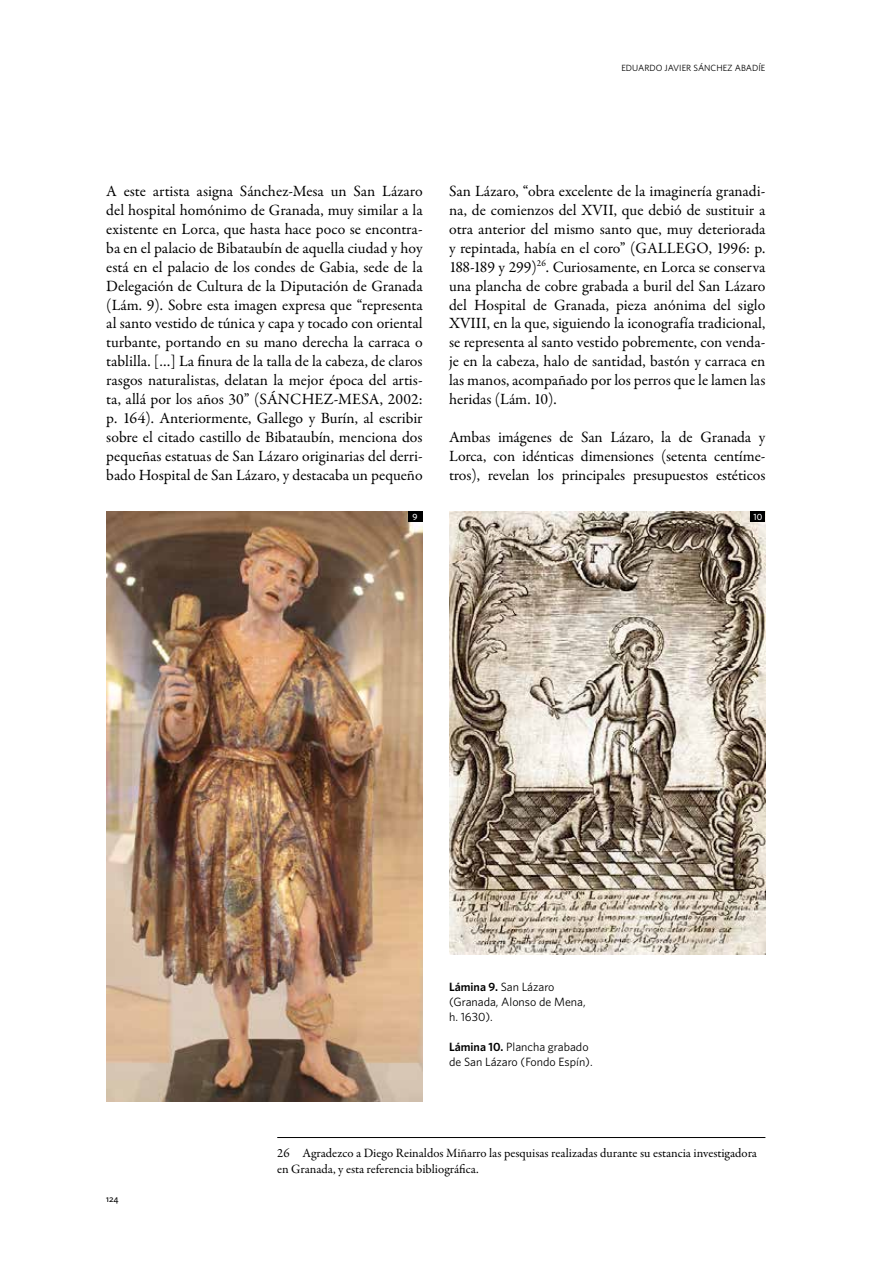
<style>
.page{position:relative;width:893px;height:1263px;background:#fff}
.page>*{position:absolute;margin:0;border:0;box-sizing:border-box;transform-origin:0 0}
.t1{font:15.75px/18.9px "Garamond Premr Pro";letter-spacing:-.005em;color:#000;text-align:justify}
.t2{font:12.75px/15.3px "Garamond Premr Pro";color:#000}
.t3{font:12px/15px "Whitney HTF";color:#000}
.t4{font:9px "Whitney HTF";color:#000}
.t5{font:9px "Whitney HTF Medium SC";color:#000}
.t6{font:500 9px "Whitney HTF";color:#fff}
.s1{font-weight:600}
</style>
<div class="page">
<hr style="left:277px;top:1137px;width:488px;height:1px;background:#000">
<img style="left:106px;top:511px;width:317px;height:590px">
<img style="left:449px;top:511px;width:316px;height:443px">
<div style="left:408px;top:511px;width:15px;height:11px;background:#000"></div>
<div style="left:750px;top:511px;width:15px;height:11px;background:#000"></div>
<p class="t4" style="left:621px;top:63px;width:12px">Eduardo</p>
<p class="t4" style="left:665px;top:63px;width:9px">Javier</p>
<p class="t4" style="left:693px;top:63px;width:12px">Sánchez</p>
<p class="t4" style="left:735px;top:63px;width:12px">Abadíe</p>
<p class="t1" style="left:106px;top:182px;width:318px">A este artista asigna Sánchez-Mesa un San Lázaro del hospital homónimo de Granada, muy similar a la existente en Lorca, que hasta hace poco se encontra&shy;ba en el palacio de Bibataubín de aquella ciudad y hoy está en el palacio de los condes de Gabia, sede de la Delegación de Cultura de la Diputación de Granada (Lám. 9). Sobre esta imagen expresa que “representa al santo vestido de túnica y capa y tocado con oriental turbante, portando en su mano derecha la carraca o tablilla. […] La finura de la talla de la cabeza, de claros rasgos naturalistas, delatan la mejor época del artis&shy;ta, allá por los años 30” (SÁNCHEZ-MESA, 2002: p. 164). Anteriormente, Gallego y Burín, al escribir sobre el citado castillo de Bibataubín, menciona dos pequeñas estatuas de San Lázaro originarias del derri&shy;bado Hospital de San Lázaro, y destacaba un pequeño</p>
<p class="t1" style="left:449px;top:182px;width:318px">San Lázaro, “obra excelente de la imaginería granadi&shy;na, de comienzos del XVII, que debió de sustituir a otra anterior del mismo santo que, muy deteriorada y repintada, había en el coro” (GALLEGO, 1996: p.<br>188-189 y 299)<sup>26</sup>. Curiosamente, en Lorca se conserva una plancha de cobre grabada a buril del San Lázaro del Hospital de Granada, pieza anónima del siglo XVIII, en la que, siguiendo la iconografía tradicional, se representa al santo vestido pobremente, con venda&shy;je en la cabeza, halo de santidad, bastón y carraca en las manos, acompañado por los perros que le lamen las heridas (Lám. 10).</p>
<p class="t1" style="left:449px;top:428px;width:318px">Ambas imágenes de San Lázaro, la de Granada y Lorca, con idénticas dimensiones (setenta centíme&shy;tros), revelan los principales presupuestos estéticos</p>
<p class="t6" style="left:413px;top:511px;width:7px">9</p>
<p class="t6" style="left:754px;top:511px;width:10px">10</p>
<p class="t3" style="left:449px;top:979px;width:138px"><span class="s1">Lámina 9.</span> San Lázaro (Granada, Alonso de Mena, h. 1630).</p>
<p class="t3" style="left:449px;top:1039px;width:145px"><span class="s1">Lámina 10.</span> Plancha grabado de San Lázaro (Fondo Espín).</p>
<p class="t5" style="left:106px;top:1194px;width:14px">124</p>
<p class="t2" style="left:277px;top:1146px;width:481px">26 Agradezco a Diego Reinaldos Miñarro las pesquisas realizadas durante su estancia investigadora en Granada, y esta referencia bibliográfica.</p>
</div>
